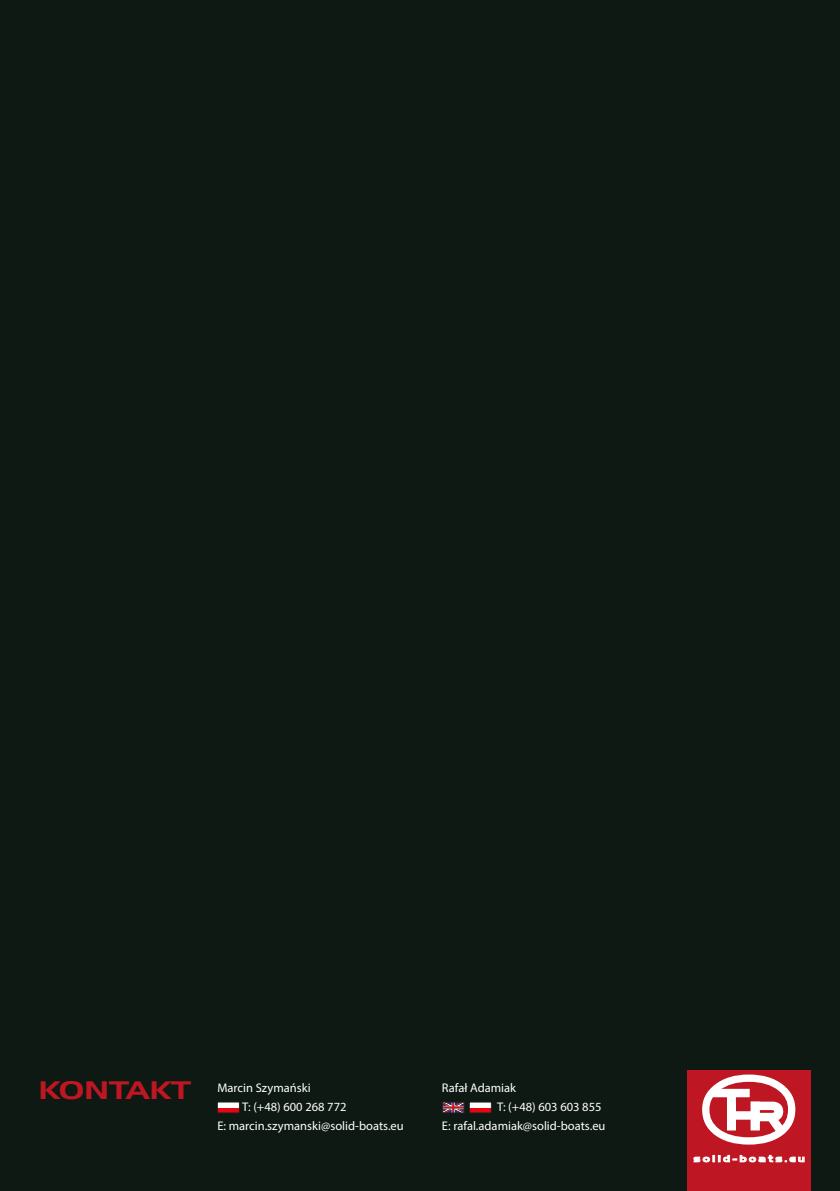
<style>
.page{position:relative;width:840px;height:1191px;background:#fff}
.page>*{position:absolute;margin:0;border:0;box-sizing:border-box;transform-origin:0 0}
.t1{font:24.6px "Handel Gothic EU";color:#be1622;scale:1.31 1}
.t2{font:12.6px/18.8px "Museo Sans 300";color:#fff}
.t3{font:9px "Handel Gothic EU";letter-spacing:.2em;color:#fff;scale:1.31 1}
</style>
<div class="page">
<div style="left:0;top:0;width:839px;height:1191px;background:#0d1912"></div>
<div style="left:217px;top:1107px;width:22px;height:6px;background:#e30613"></div>
<div style="left:217px;top:1102px;width:22px;height:5px;background:#fff"></div>
<div style="left:217px;top:1101px;width:22px;height:12px;border:1px solid #1d1d1b"></div>
<div style="left:686px;top:1070px;width:124px;height:121px;background:#be1622"></div>
<svg style="left:702px;top:1074px;width:92px;height:70px"></svg>
<svg style="left:693px;top:1155px;width:111px;height:7px"></svg>
<div style="left:469px;top:1107px;width:22px;height:6px;background:#e30613"></div>
<div style="left:469px;top:1102px;width:22px;height:5px;background:#fff"></div>
<svg style="left:444px;top:1103px;width:18px;height:8px"></svg>
<div style="left:442px;top:1101px;width:22px;height:12px;border:1px solid #1d1d1b"></div>
<div style="left:469px;top:1101px;width:22px;height:12px;border:1px solid #1d1d1b"></div>
<h1 class="t1" style="left:38px;top:1075px;width:118px">KONTAKT</h1>
<p class="t2" style="left:242px;top:1078px;width:106px;text-indent:-25px">Marcin Szymański<br>T: (+48) 600 268 772</p>
<p class="t2" style="left:217px;top:1116px;width:188px">E: marcin.szymanski@solid-boats.eu</p>
<p class="t2" style="left:497px;top:1078px;width:106px;text-indent:-55px">Rafał Adamiak<br>T: (+48) 603 603 855</p>
<p class="t2" style="left:441px;top:1116px;width:165px">E: rafal.adamiak@solid-boats.eu</p>
<p class="t3" style="left:693px;top:1153px;width:86px">solid-boats.eu</p>
</div>
